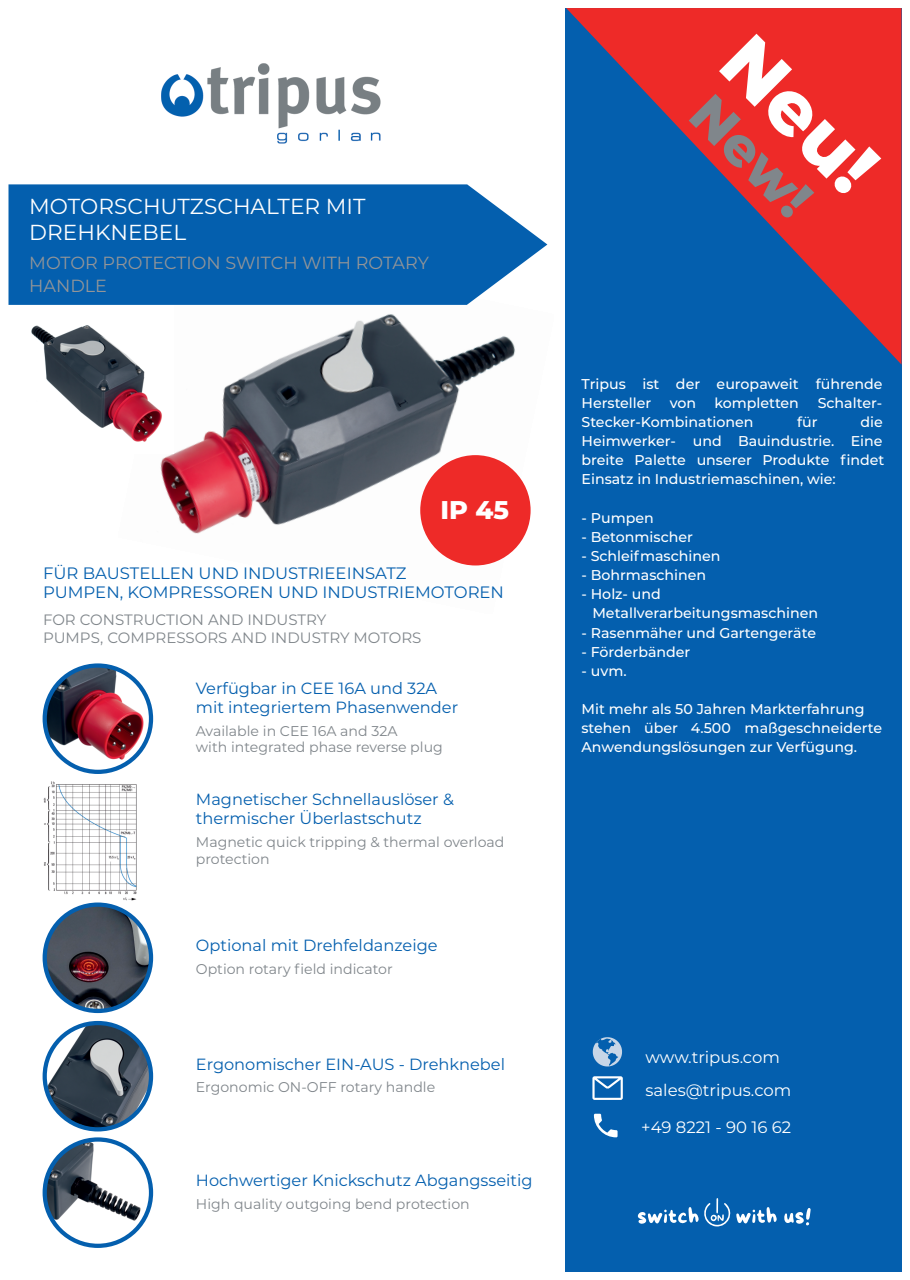
<style>
.page{position:relative;width:910px;height:1280px;background:#fff}
.page>*{position:absolute;margin:0;border:0;box-sizing:border-box;transform-origin:0 0}
.t1{font:800 75.6px "Montserrat";color:#fff}
.t2{font:800 54px "Montserrat";color:#80868b}
.t3{font:800 25.65px "Montserrat";color:#fff}
.t4{font:21.75px/26px "Montserrat";color:#fff}
.t5{font:17.55px/23.7px "Montserrat";color:#939598}
.t6{font:16.5px/19.2px "Montserrat";color:#045fae}
.t7{font:16.5px/33.3px "Montserrat";color:#fff}
.t8{font:16.2px/19.2px "Montserrat";color:#045fae}
.t9{font:15px/18px "Montserrat";color:#80868b}
.t10{font:500 14.25px/19.2px "Montserrat";color:#fff}
.t11{font:14.1px/17px "Montserrat";color:#80868b}
.s1{color:#045fae}
</style>
<div class="page">
<img style="left:161px;top:63px;width:220px;height:80px">
<img style="left:43px;top:781px;width:94px;height:120px">
<img style="left:45px;top:905px;width:106px;height:106px;border-radius:50%">
<div style="left:43px;top:902px;width:110px;height:111px;border:4px solid #045fae;border-radius:50%"></div>
<img style="left:160px;top:244px;width:388px;height:322px">
<img style="left:31px;top:306px;width:143px;height:148px">
<div style="left:565px;top:8px;width:336px;height:1264px;background:#045fae"></div>
<svg style="left:566px;top:8px;width:335px;height:356px"></svg>
<svg style="left:593px;top:1037px;width:29px;height:29px"></svg>
<svg style="left:592px;top:1076px;width:31px;height:24px"></svg>
<svg style="left:594px;top:1114px;width:24px;height:23px"></svg>
<svg style="left:784px;top:1208px;width:27px;height:18px"></svg>
<svg style="left:637px;top:1198px;width:140px;height:29px"></svg>
<img style="left:45px;top:1139px;width:104px;height:96px">
<div style="left:43px;top:1137px;width:110px;height:111px;border:4px solid #045fae;border-radius:50%"></div>
<img style="left:45px;top:1023px;width:106px;height:106px;border-radius:50%">
<div style="left:43px;top:1021px;width:110px;height:110px;border:4px solid #045fae;border-radius:50%"></div>
<img style="left:46px;top:665px;width:105px;height:107px">
<div style="left:43px;top:663px;width:110px;height:111px;border:4px solid #045fae;border-radius:50%"></div>
<svg style="left:9px;top:184px;width:538px;height:121px;background:#176bb4"></svg>
<div style="left:420px;top:455px;width:111px;height:110px;background:#ee2a28;border-radius:50%"></div>
<h3 class="t4" style="left:29px;top:194px;width:338px">MOTORSCHUTZSCHALTER MIT<br>DREHKNEBEL</h3>
<p class="t5" style="left:29px;top:250px;width:401px">MOTOR PROTECTION SWITCH WITH ROTARY<br>HANDLE</p>
<h3 class="t3" style="left:441px;top:494px;width:70px">IP 45</h3>
<p class="t6" style="left:43px;top:564px;width:463px">FÜR BAUSTELLEN UND INDUSTRIEEINSATZ<br>PUMPEN, KOMPRESSOREN UND INDUSTRIEMOTOREN</p>
<p class="t9" style="left:43px;top:610px;width:380px">FOR CONSTRUCTION AND INDUSTRY<br>PUMPS, COMPRESSORS AND INDUSTRY MOTORS</p>
<p class="t8" style="left:196px;top:679px;width:264px">Verfügbar in CEE 16A und 32A mit integriertem Phasenwender</p>
<p class="t11" style="left:196px;top:722px;width:248px">Available in CEE 16A and 32A<br>with integrated phase reverse plug</p>
<p class="t8" style="left:196px;top:790px;width:259px">Magnetischer Schnellauslöser &amp; thermischer Überlastschutz</p>
<p class="t11" style="left:196px;top:833px;width:310px">Magnetic quick tripping &amp; thermal overload protection</p>
<p class="t8" style="left:196px;top:936px;width:243px">Optional mit Drehfeldanzeige</p>
<p class="t11" style="left:196px;top:960px;width:198px">Option rotary field indicator</p>
<p class="t8" style="left:196px;top:1054px;width:311px">Ergonomischer EIN-AUS - Drehknebel</p>
<p class="t11" style="left:196px;top:1078px;width:241px">Ergonomic ON-OFF rotary handle</p>
<p class="t8" style="left:196px;top:1170px;width:338px">Hochwertiger Knickschutz Abgangsseitig</p>
<p class="t11" style="left:196px;top:1195px;width:275px">High quality outgoing bend protection</p>
<h1 class="t1" style="left:767px;top:16px;width:186px;rotate:45deg">Neu!</h1>
<h2 class="t2" style="left:723px;top:81px;width:147px;rotate:45deg">New!</h2>
<p class="t10" style="left:581px;top:374px;width:302px">Tripus ist der europaweit führende<br>Hersteller</p>
<p class="t10" style="left:670px;top:393px;width:28px">von</p>
<p class="t10" style="left:714px;top:393px;width:86px">kompletten</p>
<p class="t10" style="left:818px;top:393px;width:66px">Schalter-</p>
<p class="t10" style="left:581px;top:412px;width:174px">Stecker-Kombinationen</p>
<p class="t10" style="left:797px;top:412px;width:22px">für</p>
<p class="t10" style="left:581px;top:412px;width:304px;text-indent:279px">die<br>Heimwerker- und Bauindustrie. Eine breite Palette unserer Produkte findet<br>Einsatz in Industriemaschinen, wie:</p>
<p class="t10" style="left:581px;top:508px;width:74px">- Pumpen</p>
<p class="t10" style="left:581px;top:527px;width:113px">- Betonmischer</p>
<p class="t10" style="left:581px;top:546px;width:140px">- Schleifmaschinen</p>
<p class="t10" style="left:581px;top:565px;width:126px">- Bohrmaschinen</p>
<p class="t10" style="left:581px;top:584px;width:238px">- Holz- und <span class="s1">--</span>Metallverarbeitungsmaschinen</p>
<p class="t10" style="left:581px;top:623px;width:236px">- Rasenmäher und Gartengeräte</p>
<p class="t10" style="left:581px;top:642px;width:110px">- Förderbänder</p>
<p class="t10" style="left:581px;top:661px;width:47px">- uvm.</p>
<p class="t10" style="left:581px;top:699px;width:302px">Mit mehr als 50 Jahren Markterfahrung stehen über 4.500 maßgeschneiderte<br>Anwendungslösungen zur Verfügung.</p>
<p class="t7" style="left:645px;top:1040px;width:147px">www.tripus.com sales@tripus.com</p>
<p class="t7" style="left:641px;top:1110px;width:152px">+49 8221 - 90 16 62</p>
</div>
